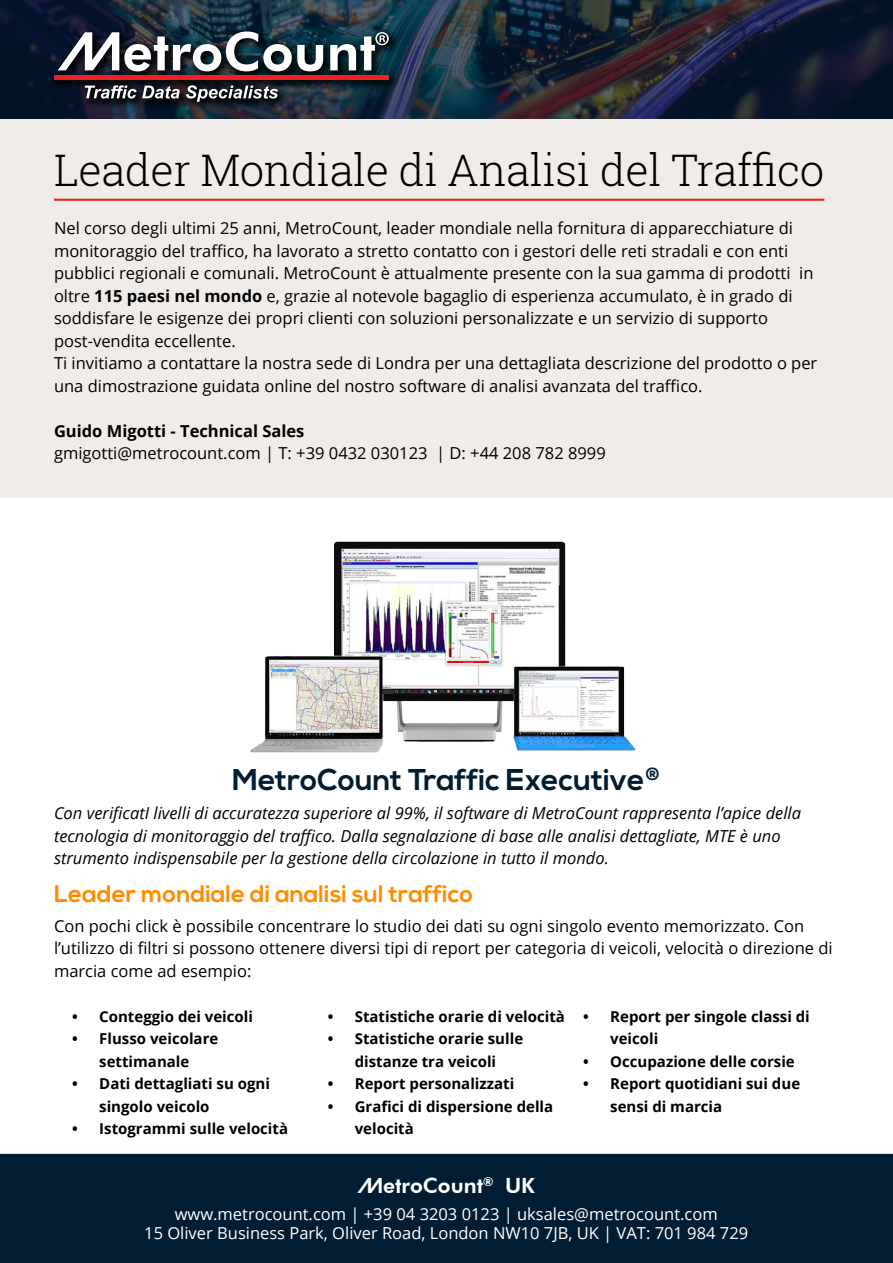
<style>
.page{position:relative;width:893px;height:1263px;background:#fff}
.page>*{position:absolute;margin:0;border:0;box-sizing:border-box;transform-origin:0 0}
.t1{font:300 43.5px "Roboto Slab";letter-spacing:-.01em;color:#000}
.t2{font:700 30px "Nexa";color:#001d33}
.t3{font:700 24px "Nexa";color:#ff8c00}
.t4{font:21px "Mcombold";color:#fff}
.t5{font:16.5px/22.5px "Open Sans";color:#000}
.t6{font:italic 16.5px/22.5px "Open Sans";color:#000}
.t7{font:16.5px/19.8px "Open Sans";color:#fff;text-align:center}
.t8{font:700 16.5px "Open Sans";color:#000}
.t9{font:700 15px/22.5px "Open Sans";color:#000}
.s1{font-weight:700}
</style>
<div class="page">
<svg style="left:0;top:0;width:893px;height:119px;background:#1a2538"></svg>
<div style="left:49px;top:26px;width:350px;height:87px;background:#000;opacity:.89"></div>
<svg style="left:58px;top:31px;width:265px;height:40px"></svg>
<div style="left:54px;top:75px;width:335px;height:5px;background:#ed2024"></div>
<svg style="left:85px;top:85px;width:95px;height:14px"></svg>
<svg style="left:186px;top:85px;width:92px;height:17px"></svg>
<svg style="left:330px;top:32px;width:59px;height:38px"></svg>
<div style="left:0;top:119px;width:893px;height:378px;background:#efecea"></div>
<hr style="left:54px;top:199px;width:770px;height:2px;background:#ed2024">
<img style="left:250px;top:541px;width:386px;height:212px">
<div style="left:0;top:1154px;width:893px;height:109px;background:#001d33"></div>
<h1 class="t1" style="left:54px;top:140px;width:772px">Leader Mondiale di Analisi del Traffico</h1>
<p class="t5" style="left:54px;top:216px;width:765px">Nel corso degli ultimi 25 anni, MetroCount, leader mondiale nella fornitura di apparecchiature di monitoraggio del traffico, ha lavorato a stretto contatto con i gestori delle reti stradali e con enti pubblici regionali e comunali. MetroCount è attualmente presente con la sua gamma di prodotti in oltre <span class="s1">115 paesi nel mondo</span> e, grazie al notevole bagaglio di esperienza accumulato, è in grado di soddisfare le esigenze dei propri clienti con soluzioni personalizzate e un servizio di supporto post-vendita eccellente.<br>Ti invitiamo a contattare la nostra sede di Londra per una dettagliata descrizione del prodotto o per una dimostrazione guidata online del nostro software di analisi avanzata del traffico.</p>
<p class="t8" style="left:54px;top:419px;width:252px">Guido Migotti - Technical Sales</p>
<p class="t5" style="left:54px;top:441px;width:553px">gmigotti@metrocount.com | T: +39 0432 030123 | D: +44 208 782 8999</p>
<h2 class="t2" style="left:232px;top:763px;width:430px">MetroCount Traffic Executive<sup>®</sup></h2>
<p class="t6" style="left:54px;top:801px;width:749px">Con verificatI livelli di accuratezza superiore al 99%, il software di MetroCount rappresenta l’apice della tecnologia di monitoraggio del traffico. Dalla segnalazione di base alle analisi dettagliate, MTE è uno strumento indispensabile per la gestione della circolazione in tutto il mondo.</p>
<h3 class="t3" style="left:54px;top:879px;width:421px">Leader mondiale di analisi sul traffico</h3>
<p class="t5" style="left:54px;top:914px;width:780px">Con pochi click è possibile concentrare lo studio dei dati su ogni singolo evento memorizzato. Con l’utilizzo di filtri si possono ottenere diversi tipi di report per categoria di veicoli, velocità o direzione di marcia come ad esempio:</p>
<p class="t9" style="left:72px;top:1004px;width:182px">• Conteggio dei veicoli</p>
<p class="t9" style="left:72px;top:1027px;width:148px;text-align:center">• Flusso veicolare settimanale</p>
<p class="t9" style="left:99px;top:1072px;width:172px;text-indent:-27px">• Dati dettagliati su ogni singolo veicolo</p>
<p class="t9" style="left:72px;top:1117px;width:217px">• Istogrammi sulle velocità</p>
<p class="t9" style="left:328px;top:1004px;width:239px">• Statistiche orarie di velocità</p>
<p class="t9" style="left:328px;top:1027px;width:197px;text-align:center">• Statistiche orarie sulle distanze tra veicoli</p>
<p class="t9" style="left:328px;top:1072px;width:188px">• Report personalizzati</p>
<p class="t9" style="left:355px;top:1094px;width:200px;text-indent:-27px">• Grafici di dispersione della velocità</p>
<p class="t9" style="left:610px;top:1004px;width:201px;text-indent:-27px">• Report per singole classi di veicoli</p>
<p class="t9" style="left:583px;top:1049px;width:213px">• Occupazione delle corsie</p>
<p class="t9" style="left:610px;top:1072px;width:191px;text-indent:-27px">• Report quotidiani sui due sensi di marcia</p>
<p class="t4" style="left:357px;top:1172px;width:179px">MetroCount<sup>®</sup> UK</p>
<p class="t7" style="left:144px;top:1203px;width:605px">www.metrocount.com | +39 04 3203 0123 | uksales@metrocount.com<br>15 Oliver Business Park, Oliver Road, London NW10 7JB, UK | VAT: 701 984 729</p>
</div>
